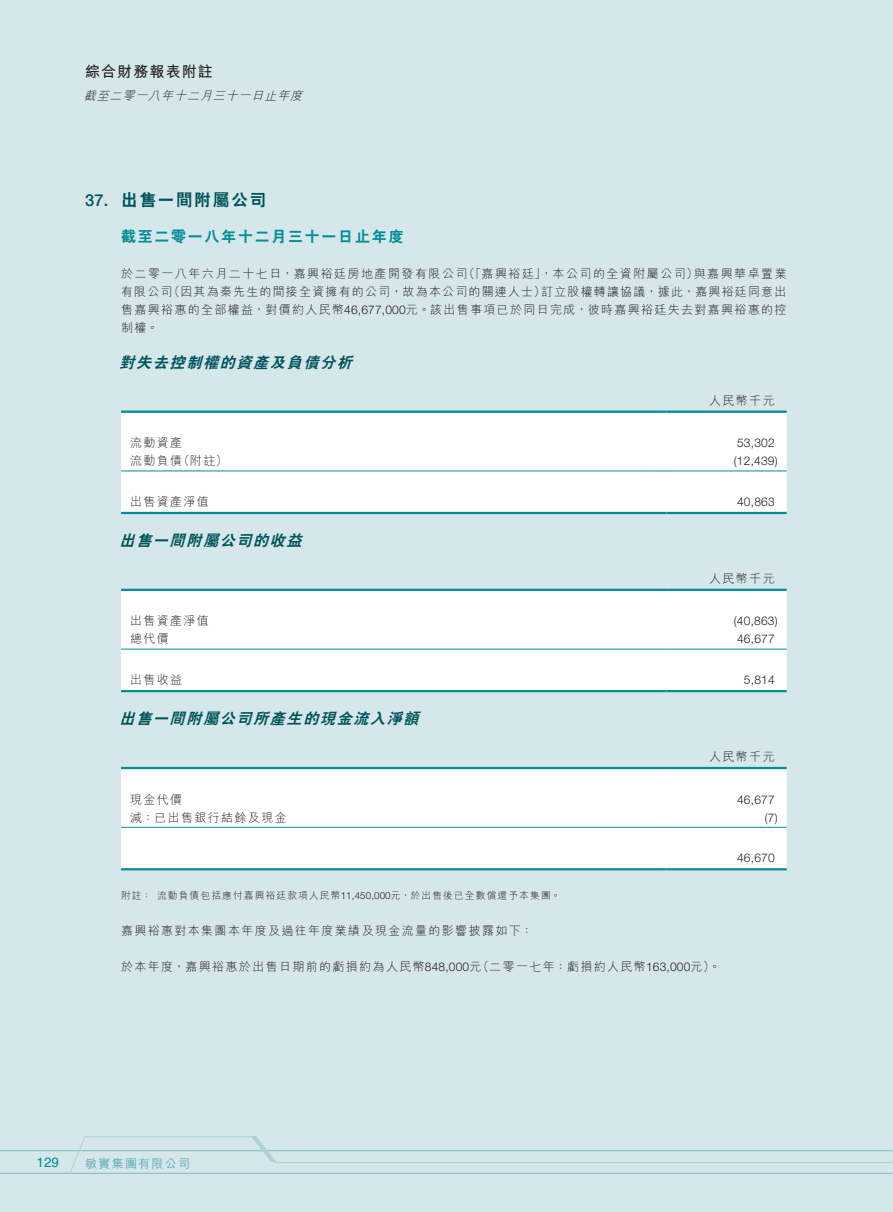
<style>
.page{position:relative;width:893px;height:1212px;background:#fff}
.page>*{position:absolute;margin:0;border:0;box-sizing:border-box;transform-origin:0 0}
._03_H1{font:800 16.5px "C Hei 2 HK";letter-spacing:.115em;color:#005459}
._03_H1-2{font:500 16.5px "Helvetica Neue LT Std";color:#005459}
._05_____H3{font:italic 800 15px "C Hei 2 HK";color:#005459}
._04___H2{font:800 15px "C Hei 2 HK";letter-spacing:.115em;color:#008d96}
.t1{font:700 15px "M Hei HK";letter-spacing:.075em;color:#231f20}
.t2{font:13.5px "Helvetica LT Std";color:#008d96}
._12___P2{font:300 12px/18px "M Hei HK";letter-spacing:.115em;color:#231f20}
._01_Body_Text{font:300 12px "Helvetica Neue LT Std";letter-spacing:.015em;color:#231f20}
._15_Table_Stub{font:300 12px "M Hei HK";letter-spacing:.115em;color:#231f20}
.t3{font:italic 300 12px "M Hei HK";color:#231f20}
._01_Body_Text-2{font:300 12px "M Hei HK";letter-spacing:.115em;color:#231f20}
.t4{font:500 12px "M Hei HK";letter-spacing:.11em;color:#63aeb7}
._22____IN2__Note{font:300 9.75px "M Hei HK";letter-spacing:.115em;color:#231f20}
.s1{font-family:"Helvetica Neue LT Std"}
</style>
<div class="page">
<div style="left:0;top:0;width:892px;height:1212px;background:#d5e7ea"></div>
<hr style="left:0;top:1173px;width:892px;height:1px;background:#7cb9c1">
<hr style="left:0;top:1150px;width:892px;height:1px;background:#7cb9c1">
<svg style="left:69px;top:1136px;width:824px;height:39px"></svg>
<div style="left:121px;top:413px;width:666px;height:98px;background:#fff"></div>
<hr style="left:121px;top:410px;width:546px;height:3px;background:#008d96">
<hr style="left:667px;top:410px;width:120px;height:3px;background:#008d96">
<hr style="left:121px;top:471px;width:546px;height:1px;background:#008d96">
<hr style="left:667px;top:471px;width:120px;height:1px;background:#008d96">
<hr style="left:121px;top:512px;width:546px;height:2px;background:#008d96">
<hr style="left:667px;top:512px;width:120px;height:2px;background:#008d96">
<div style="left:121px;top:591px;width:666px;height:99px;background:#fff"></div>
<hr style="left:121px;top:589px;width:546px;height:2px;background:#008d96">
<hr style="left:667px;top:589px;width:120px;height:2px;background:#008d96">
<hr style="left:121px;top:649px;width:546px;height:1px;background:#008d96">
<hr style="left:667px;top:649px;width:120px;height:1px;background:#008d96">
<hr style="left:121px;top:690px;width:546px;height:2px;background:#008d96">
<hr style="left:667px;top:690px;width:120px;height:2px;background:#008d96">
<div style="left:121px;top:770px;width:666px;height:98px;background:#fff"></div>
<hr style="left:121px;top:767px;width:546px;height:2px;background:#008d96">
<hr style="left:667px;top:767px;width:120px;height:2px;background:#008d96">
<hr style="left:121px;top:827px;width:546px;height:1px;background:#008d96">
<hr style="left:667px;top:827px;width:120px;height:1px;background:#008d96">
<hr style="left:121px;top:868px;width:546px;height:2px;background:#008d96">
<hr style="left:667px;top:868px;width:120px;height:2px;background:#008d96">
<p class="t1" style="left:85px;top:61px;width:129px">綜合財務報表附註</p>
<p class="t3" style="left:84px;top:87px;width:224px">截至二零一八年十二月三十一日止年度</p>
<p class="_03_H1-2" style="left:85px;top:190px;width:25px">37.</p>
<p class="_03_H1" style="left:121px;top:189px;width:147px">出售一間附屬公司</p>
<p class="_04___H2" style="left:121px;top:226px;width:284px">截至二零一八年十二月三十一日止年度</p>
<p class="_12___P2" style="left:694px;top:264px;width:94px">與嘉興華卓置業</p>
<p class="_12___P2" style="left:463px;top:264px;width:236px">（「嘉興裕廷，」本公司的全資附屬公司）</p>
<p class="_12___P2" style="left:121px;top:264px;width:348px">於二零一八年六月二十七日，嘉興裕廷房地產開發有限公司</p>
<p class="_12___P2" style="left:168px;top:282px;width:379px">（因其為秦先生的間接全資擁有的公司，故為本公司的關連人士）</p>
<p class="_12___P2" style="left:541px;top:282px;width:247px">訂立股權轉讓協議，據此，嘉興裕廷同意出</p>
<p class="_12___P2" style="left:121px;top:282px;width:667px">有限公司<br>售嘉興裕惠的全部權益，對價約人民幣<span class="s1">46,677,000</span>元。該出售事項已於同日完成，彼時嘉興裕廷失去對嘉興裕惠的控制權。</p>
<p class="_05_____H3" style="left:120px;top:352px;width:239px">對失去控制權的資產及負債分析</p>
<p class="_01_Body_Text-2" style="left:709px;top:392px;width:67px">人民幣千元</p>
<p class="_01_Body_Text" style="left:737px;top:436px;width:39px">53,302</p>
<p class="_15_Table_Stub" style="left:130px;top:434px;width:54px">流動資產</p>
<p class="_15_Table_Stub" style="left:178px;top:452px;width:51px">（附註(</p>
<p class="_15_Table_Stub" style="left:130px;top:452px;width:54px">流動負債</p>
<p class="_01_Body_Text" style="left:734px;top:454px;width:45px">)12,439(</p>
<p class="_15_Table_Stub" style="left:130px;top:493px;width:80px">出售資產淨值</p>
<p class="_05_____H3" style="left:119px;top:531px;width:189px">出售一間附屬公司的收益</p>
<p class="_01_Body_Text" style="left:737px;top:494px;width:39px">40,863</p>
<p class="_15_Table_Stub" style="left:130px;top:613px;width:80px">出售資產淨值</p>
<p class="_01_Body_Text-2" style="left:709px;top:570px;width:67px">人民幣千元</p>
<p class="_01_Body_Text" style="left:734px;top:614px;width:45px">)40,863(</p>
<p class="_15_Table_Stub" style="left:130px;top:631px;width:40px">總代價</p>
<p class="_01_Body_Text" style="left:737px;top:632px;width:39px">46,677</p>
<p class="_15_Table_Stub" style="left:130px;top:671px;width:54px">出售收益</p>
<p class="_05_____H3" style="left:119px;top:709px;width:306px">出售一間附屬公司所產生的現金流入淨額</p>
<p class="_01_Body_Text" style="left:744px;top:672px;width:32px">5,814</p>
<p class="_15_Table_Stub" style="left:130px;top:791px;width:54px">現金代價</p>
<p class="_01_Body_Text-2" style="left:709px;top:748px;width:67px">人民幣千元</p>
<p class="_01_Body_Text" style="left:737px;top:792px;width:39px">46,677</p>
<p class="_15_Table_Stub" style="left:130px;top:809px;width:158px">減：已出售銀行結餘及現金</p>
<p class="_01_Body_Text" style="left:765px;top:810px;width:14px">(7)</p>
<p class="_01_Body_Text" style="left:737px;top:850px;width:39px">46,670</p>
<p class="_22____IN2__Note" style="left:157px;top:889px;width:405px">流動負債包括應付嘉興裕廷款項人民幣<span class="s1">11,450,000</span>元，於出售後已全數償還予本集團。</p>
<p class="_22____IN2__Note" style="left:121px;top:889px;width:32px">附註：</p>
<p class="_12___P2" style="left:121px;top:921px;width:413px">嘉興裕惠對本集團本年度及過往年度業績及現金流量的影響披露如下：</p>
<p class="_12___P2" style="left:477px;top:957px;width:245px">（二零一七年：虧損約人民幣<span class="s1">163,000</span>元。(</p>
<p class="_12___P2" style="left:121px;top:957px;width:362px">於本年度，嘉興裕惠於出售日期前的虧損約為人民幣<span class="s1">848,000</span>元</p>
<p class="t2" style="left:37px;top:1154px;width:24px">129</p>
<p class="t4" style="left:85px;top:1155px;width:107px">敏實集團有限公司</p>
</div>
